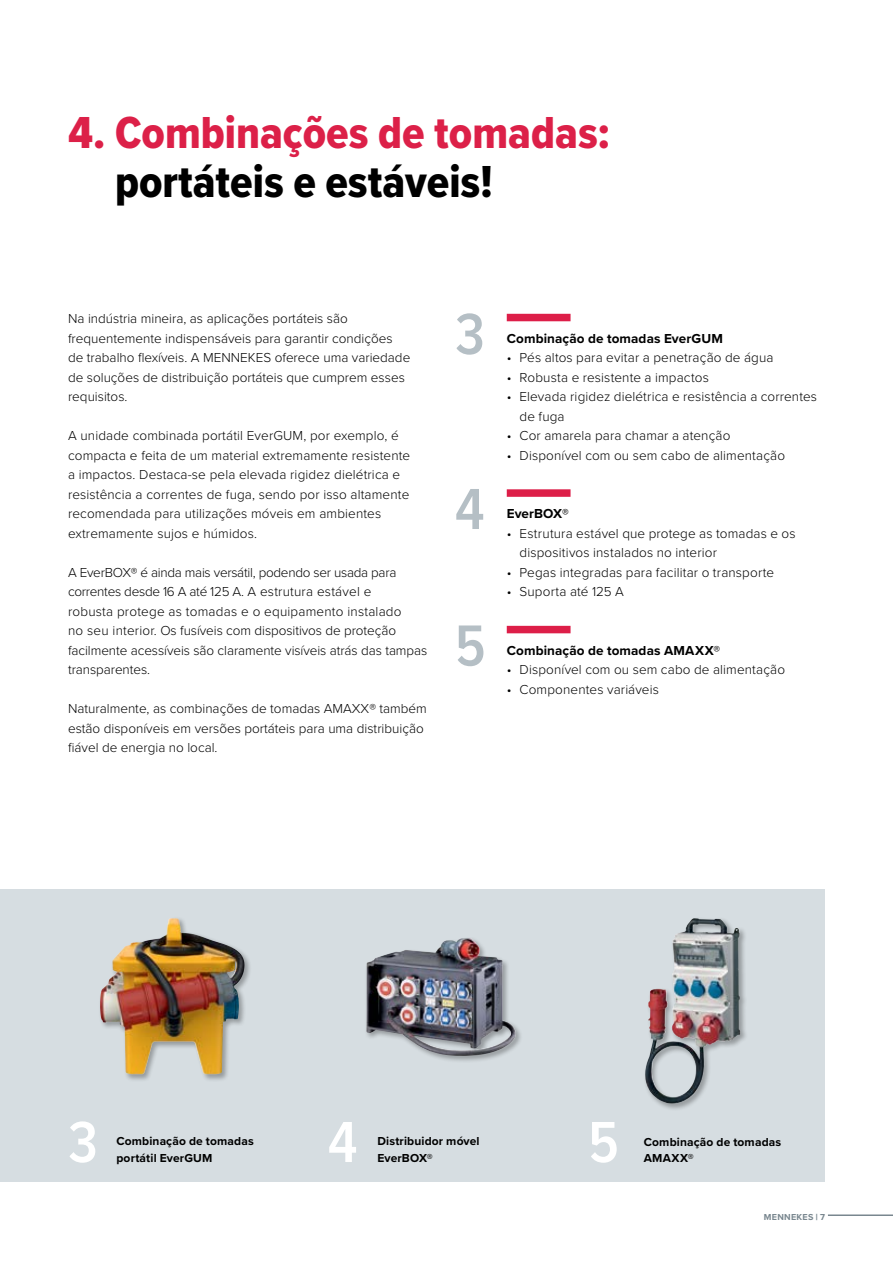
<style>
.page{position:relative;width:893px;height:1263px;background:#fff}
.page>*{position:absolute;margin:0;border:0;box-sizing:border-box;transform-origin:0 0}
.t1{font:600 60px "Proxima Nova Cond";color:#b5bfc5}
.t2{font:600 60px "Proxima Nova Cond";color:#fff}
.t3{font:46.5px "Proxima Nova Cond Extrabld";color:#dc2048}
.t4{font:46.5px "Proxima Nova Cond Extrabld";color:#000}
.t5{font:300 13.5px/19.5px "Proxima Nova";letter-spacing:.01em;color:#000}
.t6{font:700 13.5px "Proxima Nova";letter-spacing:.01em;color:#000}
.t7{font:700 12px/16.5px "Proxima Nova";letter-spacing:.015em;color:#000}
.t8{font:700 9px "Proxima Nova";letter-spacing:.03em;color:#79878f}
.s1{font-family:"Proxima Nova Extrabld";font-weight:400}
</style>
<div class="page">
<hr style="left:828px;top:1214px;width:65px;height:2px;background:#79878f">
<div style="left:0;top:889px;width:825px;height:292px;background:#d6dde1"></div>
<div style="left:365px;top:936px;width:158px;height:127px;background:#000;opacity:.3"></div>
<img style="left:366px;top:938px;width:149px;height:118px">
<div style="left:98px;top:916px;width:154px;height:166px;background:#000;opacity:.3"></div>
<img style="left:127px;top:918px;width:43px;height:28px">
<div style="left:507px;top:314px;width:64px;height:7px;background:#dd1e48"></div>
<div style="left:507px;top:489px;width:64px;height:8px;background:#dd1e48"></div>
<div style="left:507px;top:626px;width:64px;height:7px;background:#dd1e48"></div>
<div style="left:644px;top:917px;width:104px;height:194px;background:#000;opacity:.3"></div>
<img style="left:644px;top:918px;width:56px;height:185px">
<h2 class="t3" style="left:68px;top:98px;width:543px">4. Combinações de tomadas:</h2>
<h2 class="t4" style="left:115px;top:147px;width:379px">portáteis e estáveis!</h2>
<p class="t5" style="left:68px;top:308px;width:344px">Na indústria mineira, as aplicações portáteis são frequentemente indispensáveis para garantir condições de trabalho flexíveis. A MENNEKES oferece uma variedade de soluções de distribuição portáteis que cumprem esses requisitos.</p>
<p class="t5" style="left:68px;top:425px;width:344px">A unidade combinada portátil EverGUM, por exemplo, é compacta e feita de um material extremamente resistente a impactos. Destaca-se pela elevada rigidez dielétrica e resistência a correntes de fuga, sendo por isso altamente recomendada para utilizações móveis em ambientes extremamente sujos e húmidos.</p>
<p class="t5" style="left:68px;top:562px;width:361px">A EverBOX® é ainda mais versátil, podendo ser usada para correntes desde 16 A até 125 A. A estrutura estável e<br>robusta protege as tomadas e o equipamento instalado<br>no seu interior. Os fusíveis com dispositivos de proteção facilmente acessíveis são claramente visíveis atrás das tampas transparentes.</p>
<p class="t5" style="left:68px;top:698px;width:360px">Naturalmente, as combinações de tomadas AMAXX® também estão disponíveis em versões portáteis para uma distribuição fiável de energia no local.</p>
<h1 class="t1" style="left:455px;top:290px;width:31px">3</h1>
<h1 class="t1" style="left:455px;top:465px;width:31px">4</h1>
<h1 class="t1" style="left:455px;top:601px;width:32px">5</h1>
<p class="t6" style="left:507px;top:328px;width:218px">Combinação de tomadas EverGUM</p>
<p class="t5" style="left:507px;top:347px;width:268px">• Pés altos para evitar a penetração de água</p>
<p class="t5" style="left:507px;top:367px;width:204px">• Robusta e resistente a impactos</p>
<p class="t5" style="left:519px;top:386px;width:299px;text-indent:-13px">• Elevada rigidez dielétrica e resistência a correntes de fuga</p>
<p class="t5" style="left:507px;top:425px;width:225px">• Cor amarela para chamar a atenção</p>
<p class="t5" style="left:507px;top:445px;width:280px">• Disponível com ou sem cabo de alimentação</p>
<p class="t6" style="left:507px;top:504px;width:63px">EverBOX®</p>
<p class="t5" style="left:519px;top:523px;width:277px;text-indent:-13px">• Estrutura estável que protege as tomadas e os dispositivos instalados no interior</p>
<p class="t5" style="left:507px;top:562px;width:269px">• Pegas integradas para facilitar o transporte</p>
<p class="t5" style="left:507px;top:581px;width:119px">• Suporta até 125 A</p>
<p class="t6" style="left:507px;top:640px;width:215px">Combinação de tomadas AMAXX®</p>
<p class="t5" style="left:507px;top:659px;width:280px">• Disponível com ou sem cabo de alimentação</p>
<p class="t5" style="left:507px;top:679px;width:154px">• Componentes variáveis</p>
<h1 class="t2" style="left:68px;top:1098px;width:31px">3</h1>
<p class="t7" style="left:116px;top:1133px;width:139px">Combinação de tomadas portátil EverGUM</p>
<h1 class="t2" style="left:328px;top:1098px;width:31px">4</h1>
<p class="t7" style="left:377px;top:1133px;width:104px">Distribuidor móvel</p>
<p class="t7" style="left:377px;top:1149px;width:57px">EverBOX®</p>
<h1 class="t2" style="left:588px;top:1098px;width:32px">5</h1>
<p class="t7" style="left:644px;top:1133px;width:139px">Combinação de tomadas</p>
<p class="t7" style="left:644px;top:1149px;width:52px">AMAXX®</p>
<p class="t8" style="left:764px;top:1211px;width:63px">MENNEKES <span class="s1">|</span> 7</p>
</div>
